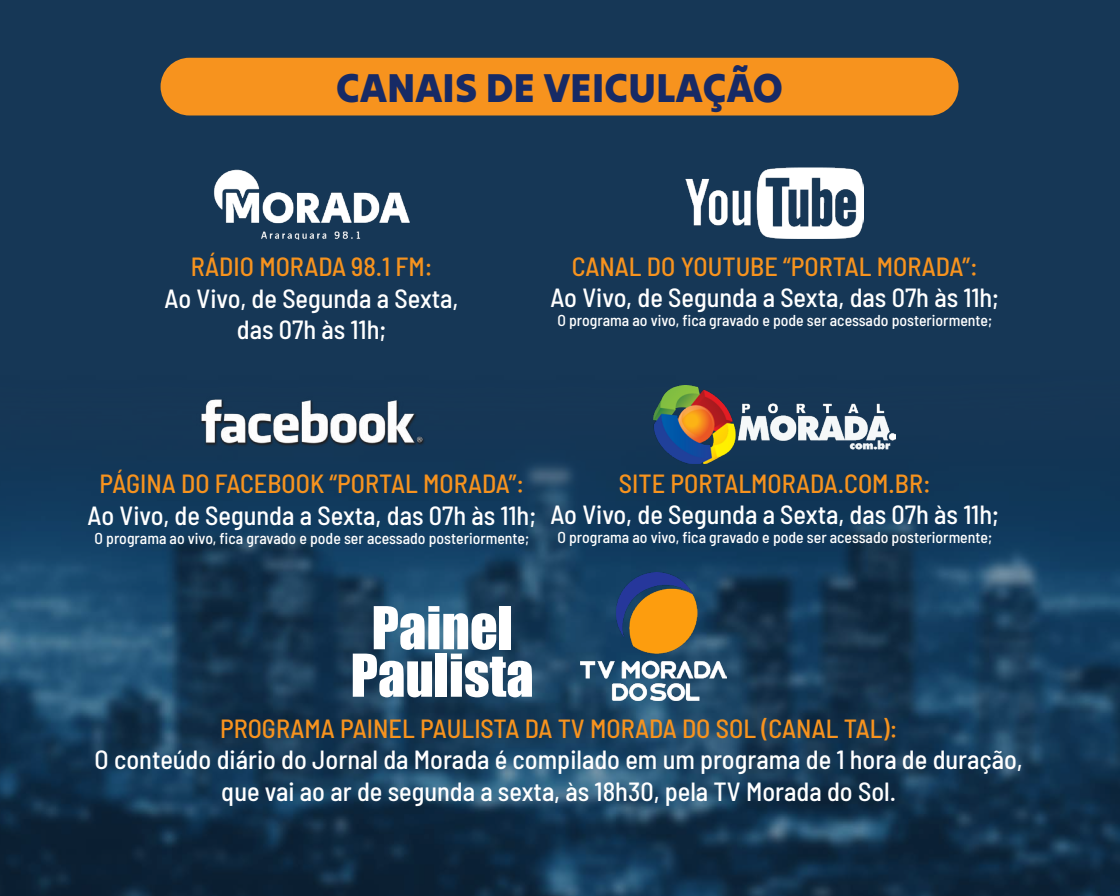
<style>
.page{position:relative;width:1120px;height:896px;background:#163756}
.page>*{position:absolute;margin:0;border:0;box-sizing:border-box;transform-origin:0 0}
.t1{font:54.6px/47.5px "Impact";color:#fff;text-align:center}
.t2{font:40.86px "Tilt Warp";color:#172a65}
.t3{font:500 semi-condensed 26.25px/31.5px "Barlow";color:#fff;text-align:center}
.t4{font:500 semi-condensed 26.25px "Barlow";color:#f7931e}
.t5{font:500 semi-condensed 15.75px "Barlow";color:#fff}
</style>
<div class="page">
<img style="left:0;top:385px;width:1120px;height:511px">
<div style="left:161px;top:58px;width:798px;height:58px;background:#f7931e;border-radius:29px"></div>
<img style="left:214px;top:169px;width:196px;height:71px">
<img style="left:685px;top:167px;width:179px;height:72px">
<img style="left:197px;top:385px;width:229px;height:83px">
<img style="left:654px;top:386px;width:241px;height:78px">
<img style="left:580px;top:572px;width:147px;height:129px">
<h2 class="t2" style="left:336px;top:54px;width:448px">CANAIS DE VEICULAÇÃO</h2>
<p class="t4" style="left:191px;top:248px;width:243px">RÁDIO MORADA 98.1 FM:</p>
<p class="t3" style="left:165px;top:281px;width:295px">Ao Vivo, de Segunda a Sexta, das 07h às 11h;</p>
<p class="t4" style="left:572px;top:247px;width:408px">CANAL DO YOUTUBE “PORTAL MORADA”:</p>
<p class="t3" style="left:551px;top:280px;width:450px">Ao Vivo, de Segunda a Sexta, das 07h às 11h;</p>
<p class="t5" style="left:557px;top:309px;width:436px">O programa ao vivo, fica gravado e pode ser acessado posteriormente;</p>
<p class="t4" style="left:100px;top:465px;width:426px">PÁGINA DO FACEBOOK “PORTAL MORADA”:</p>
<p class="t3" style="left:88px;top:498px;width:450px">Ao Vivo, de Segunda a Sexta, das 07h às 11h;</p>
<p class="t5" style="left:95px;top:527px;width:436px">O programa ao vivo, fica gravado e pode ser acessado posteriormente;</p>
<p class="t4" style="left:619px;top:465px;width:313px">SITE PORTALMORADA.COM.BR:</p>
<p class="t3" style="left:550px;top:497px;width:450px">Ao Vivo, de Segunda a Sexta, das 07h às 11h;</p>
<p class="t5" style="left:557px;top:526px;width:436px">O programa ao vivo, fica gravado e pode ser acessado posteriormente;</p>
<h1 class="t1" style="left:351px;top:603px;width:185px">Painel<br>Paulista</h1>
<p class="t4" style="left:220px;top:710px;width:679px">PROGRAMA PAINEL PAULISTA DA TV MORADA DO SOL (CANAL TAL):</p>
<p class="t3" style="left:95px;top:742px;width:930px">O conteúdo diário do Jornal da Morada é compilado em um programa de 1 hora de duração, que vai ao ar de segunda a sexta, às 18h30, pela TV Morada do Sol.</p>
</div>
